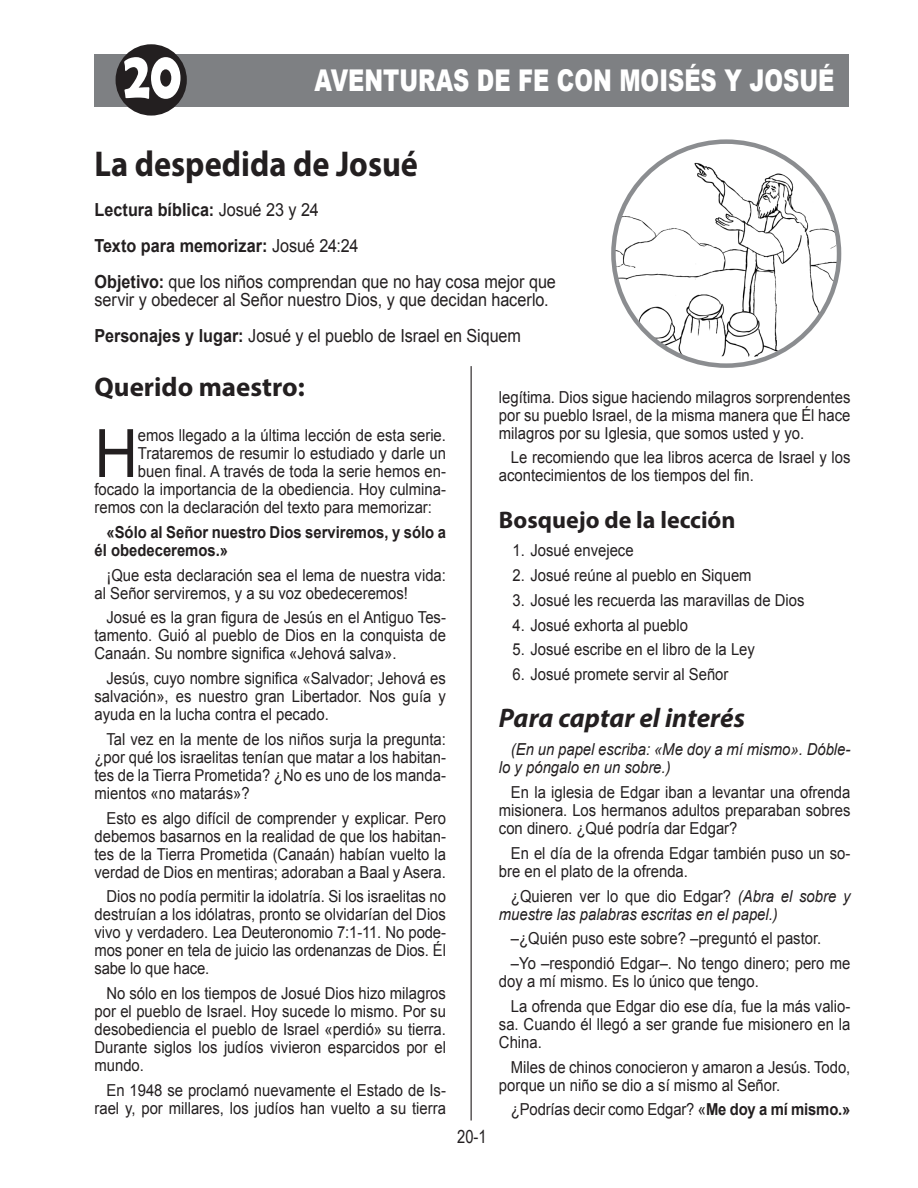
<style>
.page{position:relative;width:918px;height:1188px;background:#fff}
.page>*{position:absolute;margin:0;border:0;box-sizing:border-box;transform-origin:0 0}
.Unidad{font:700 67.5px "Berlin Sans FB Demi";color:#fff;scale:.75 1}
._02_Body_Drop_Caps{font:66.75px "Arial";color:#231f20;scale:.9 1}
.t1{font:700 36px "Myriad Pro";color:#231f20;scale:.9 1}
.Unidad-2{font:900 30px "Arial";color:#fff;scale:.75 1}
._02_Body_Sub_Head{font:italic 700 27px "Myriad Pro";color:#231f20}
._03_Querido_Maestro{font:700 27px "Myriad Pro";color:#231f20}
._02_Bosquejo{font:700 24px "Myriad Pro";color:#231f20}
._02_Objetivo{font:18px/18px "Arial";letter-spacing:-.005em;color:#231f20;scale:.9 1}
._02_Objetivo-2{font:700 18px "Arial";color:#231f20;scale:.9 1}
.t2{font:18px "Arial Narrow";color:#231f20}
._02_Body_Text{font:16.5px/18px "Arial";color:#231f20;text-align:justify;scale:.9 1}
._02_Body_Drop_Caps-2{font:16.5px "Arial";color:#231f20;scale:.9 1}
.List{font:16.5px "Arial";color:#231f20;scale:.9 1}
._02_Body_Text-2{font:italic 16.5px/18px "Arial";color:#231f20;scale:.9 1}
._02_Body_Text-3{font:700 16.5px/18px "Arial";color:#231f20;scale:.9 1}
.s1{font-weight:400}
.s2{font-weight:700}
.s3{font-style:normal}
</style>
<div class="page">
<div style="left:94px;top:54px;width:755px;height:52px;background:#7e8083"></div>
<hr style="left:471px;top:366px;width:1px;height:755px;background:#231f20">
<div style="left:116px;top:44px;width:71px;height:72px;background:#231f20;border-radius:50%"></div>
<img style="left:613px;top:161px;width:226px;height:205px">
<p class="Unidad" style="left:124px;top:35px;width:79px">20</p>
<p class="Unidad-2" style="left:314px;top:58px;width:695px">AVENTURAS DE FE CON MOISÉS Y JOSUÉ</p>
<p class="t1" style="left:94px;top:140px;width:361px">La despedida de Josué</p>
<p class="_02_Objetivo-2" style="left:94px;top:198px;width:251px">Lectura bíblica: <span class="s1">Josué 23 y 24</span></p>
<p class="_02_Objetivo-2" style="left:94px;top:234px;width:295px">Texto para memorizar: <span class="s1">Josué 24:24</span></p>
<p class="_02_Objetivo" style="left:94px;top:273px;width:514px"><span class="s2">Objetivo:</span> que los niños comprendan que no hay cosa mejor que servir y obedecer al Señor nuestro Dios, y que decidan hacerlo.</p>
<p class="_02_Objetivo" style="left:94px;top:327px;width:475px"><span class="s2">Personajes y lugar:</span> Josué y el pueblo de Israel en Siquem</p>
<p class="_03_Querido_Maestro" style="left:94px;top:369px;width:212px">Querido maestro:</p>
<p class="_02_Body_Drop_Caps" style="left:94px;top:410px;width:50px">H</p>
<p class="_02_Body_Drop_Caps-2" style="left:138px;top:424px;width:344px">emos llegado a la última lección de esta serie.</p>
<p class="_02_Body_Text" style="left:499px;top:388px;width:392px">legítima. Dios sigue haciendo milagros sorprendentes por su pueblo Israel, de la misma manera que Él hace milagros por su Iglesia, que somos usted y yo.</p>
<p class="_02_Body_Text" style="left:499px;top:449px;width:392px;text-indent:12px">Le recomiendo que lea libros acerca de Israel y los acontecimientos de los tiempos del fin.</p>
<p class="_02_Bosquejo" style="left:499px;top:504px;width:238px">Bosquejo de la lección</p>
<p class="List" style="left:512px;top:540px;width:136px">1. Josué envejece</p>
<p class="List" style="left:512px;top:565px;width:267px">2. Josué reúne al pueblo en Siquem</p>
<p class="List" style="left:512px;top:589px;width:326px">3. Josué les recuerda las maravillas de Dios</p>
<p class="List" style="left:512px;top:614px;width:197px">4. Josué exhorta al pueblo</p>
<p class="List" style="left:512px;top:639px;width:271px">5. Josué escribe en el libro de la Ley</p>
<p class="List" style="left:512px;top:664px;width:242px">6. Josué promete servir al Señor</p>
<p class="_02_Body_Sub_Head" style="left:499px;top:700px;width:248px">Para captar el interés</p>
<p class="_02_Body_Text-2" style="left:499px;top:741px;width:392px;text-indent:12px">(En un papel escriba: «Me doy a mí mismo». Dóble&shy;lo y póngalo en un sobre.)</p>
<p class="_02_Body_Text" style="left:499px;top:783px;width:392px;text-indent:12px">En la iglesia de Edgar iban a levantar una ofrenda misionera. Los hermanos adultos preparaban sobres con dinero. ¿Qué podría dar Edgar?</p>
<p class="_02_Body_Text" style="left:499px;top:844px;width:392px;text-indent:12px">En el día de la ofrenda Edgar también puso un so&shy;bre en el plato de la ofrenda.</p>
<p class="_02_Body_Text-2" style="left:499px;top:887px;width:392px;text-indent:12px"><span class="s3">¿Quieren ver lo que dio Edgar?</span> (Abra el sobre y muestre las palabras escritas en el papel.)</p>
<p class="_02_Body_Text" style="left:511px;top:930px;width:346px">–¿Quién puso este sobre? –preguntó el pastor.</p>
<p class="_02_Body_Text" style="left:499px;top:954px;width:392px;text-indent:12px">–Yo –respondió Edgar–. No tengo dinero; pero me doy a mí mismo. Es lo único que tengo.</p>
<p class="_02_Body_Text" style="left:499px;top:997px;width:392px;text-indent:12px">La ofrenda que Edgar dio ese día, fue la más valio&shy;sa. Cuando él llegó a ser grande fue misionero en la China.</p>
<p class="_02_Body_Text" style="left:499px;top:1058px;width:392px;text-indent:12px">Miles de chinos conocieron y amaron a Jesús. Todo, porque un niño se dio a sí mismo al Señor.</p>
<p class="_02_Body_Text" style="left:511px;top:1101px;width:379px">¿Podrías decir como Edgar? «<span class="s2">Me doy a mí mismo.»</span></p>
<p class="_02_Body_Drop_Caps-2" style="left:138px;top:442px;width:344px">Trataremos de resumir lo estudiado y darle un</p>
<p class="_02_Body_Drop_Caps-2" style="left:138px;top:460px;width:344px">buen final. A través de toda la serie hemos en-</p>
<p class="_02_Body_Drop_Caps-2" style="left:94px;top:478px;width:392px">focado la importancia de la obediencia. Hoy culmina-</p>
<p class="_02_Body_Drop_Caps-2" style="left:94px;top:496px;width:377px">remos con la declaración del texto para memorizar:</p>
<p class="_02_Body_Text-3" style="left:94px;top:523px;width:392px;text-indent:12px">«Sólo al Señor nuestro Dios serviremos, y sólo a él obedeceremos.»</p>
<p class="_02_Body_Text" style="left:94px;top:566px;width:392px;text-indent:12px">¡Que esta declaración sea el lema de nuestra vida: al Señor serviremos, y a su voz obedeceremos!</p>
<p class="_02_Body_Text" style="left:94px;top:609px;width:392px;text-indent:12px">Josué es la gran figura de Jesús en el Antiguo Tes&shy;tamento. Guió al pueblo de Dios en la conquista de Canaán. Su nombre significa «Jehová salva».</p>
<p class="_02_Body_Text" style="left:94px;top:669px;width:392px;text-indent:12px">Jesús, cuyo nombre significa «Salvador; Jehová es salvación», es nuestro gran Libertador. Nos guía y ayuda en la lucha contra el pecado.</p>
<p class="_02_Body_Text" style="left:94px;top:730px;width:392px;text-indent:12px">Tal vez en la mente de los niños surja la pregunta: ¿por qué los israelitas tenían que matar a los habitan&shy;tes de la Tierra Prometida? ¿No es uno de los manda&shy;mientos «no matarás»?</p>
<p class="_02_Body_Text" style="left:94px;top:809px;width:392px;text-indent:12px">Esto es algo difícil de comprender y explicar. Pero debemos basarnos en la realidad de que los habitan&shy;tes de la Tierra Prometida (Canaán) habían vuelto la verdad de Dios en mentiras; adoraban a Baal y Asera.</p>
<p class="_02_Body_Text" style="left:94px;top:888px;width:392px;text-indent:12px">Dios no podía permitir la idolatría. Si los israelitas no destruían a los idólatras, pronto se olvidarían del Dios vivo y verdadero. Lea Deuteronomio 7:1-11. No pode&shy;mos poner en tela de juicio las ordenanzas de Dios. Él sabe lo que hace.</p>
<p class="_02_Body_Text" style="left:94px;top:984px;width:392px;text-indent:12px">No sólo en los tiempos de Josué Dios hizo milagros por el pueblo de Israel. Hoy sucede lo mismo. Por su desobediencia el pueblo de Israel «perdió» su tierra.<br>Durante siglos los judíos vivieron esparcidos por el mundo.</p>
<p class="_02_Body_Text" style="left:94px;top:1081px;width:392px;text-align:right">En 1948 se proclamó nuevamente el Estado de Is&shy;rael y, por millares, los judíos han vuelto a su tierra</p>
<p class="t2" style="left:457px;top:1123px;width:31px">20-1</p>
</div>
